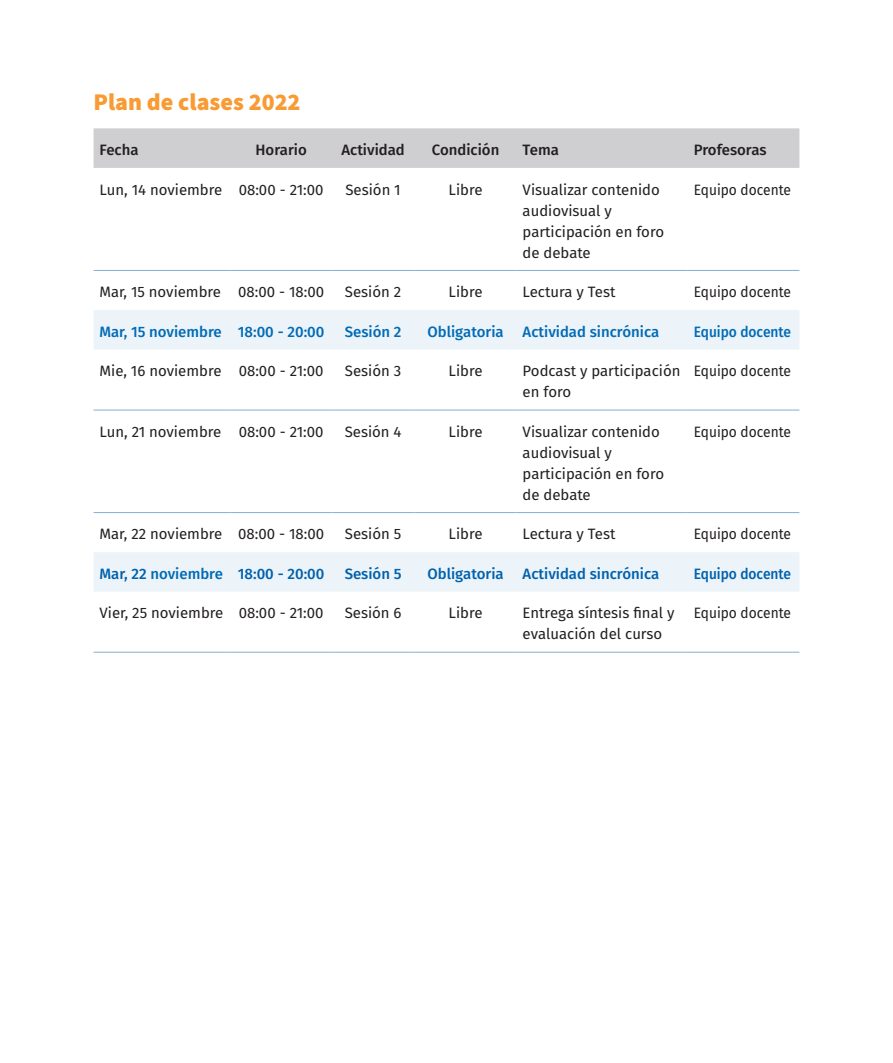
<style>
.page{position:relative;width:893px;height:1063px;background:#fff}
.page>*{position:absolute;margin:0;border:0;box-sizing:border-box;transform-origin:0 0}
.t1{font:900 24px "Source Sans Pro";color:#f89b33}
.t2{font:15px/21px "Fira Sans";color:#231f20}
.t3{font:15px "Fira Sans";color:#231f20;scale:.92 1}
.t4{font:500 15px "Fira Sans";color:#006bb6}
.t5{font:500 15px "Fira Sans";color:#0061ad}
.t6{font:500 15px "Fira Sans";color:#231f20}
.t7{font:500 15px "Fira Sans";color:#006bb6;scale:.92 1}
.t8{font:500 15px "Fira Sans";color:#0061ad;scale:.92 1}
.s1{color:#0061ad}
</style>
<div class="page">
<div style="left:94px;top:128px;width:705px;height:40px;background:#cfced1"></div>
<svg style="left:94px;top:310px;width:705px;height:282px"></svg>
<hr style="left:94px;top:410px;width:137px;height:1px;background:#80b0d6">
<hr style="left:231px;top:410px;width:101px;height:1px;background:#80b0d6">
<hr style="left:332px;top:410px;width:83px;height:1px;background:#80b0d6">
<hr style="left:415px;top:410px;width:102px;height:1px;background:#80b0d6">
<hr style="left:517px;top:410px;width:171px;height:1px;background:#80b0d6">
<hr style="left:688px;top:410px;width:111px;height:1px;background:#80b0d6">
<hr style="left:94px;top:512px;width:137px;height:1px;background:#80b0d6">
<hr style="left:231px;top:512px;width:101px;height:1px;background:#80b0d6">
<hr style="left:332px;top:512px;width:83px;height:1px;background:#80b0d6">
<hr style="left:415px;top:512px;width:102px;height:1px;background:#80b0d6">
<hr style="left:517px;top:512px;width:171px;height:1px;background:#80b0d6">
<hr style="left:688px;top:512px;width:111px;height:1px;background:#80b0d6">
<hr style="left:94px;top:270px;width:137px;height:1px;background:#80b0d6">
<hr style="left:231px;top:270px;width:101px;height:1px;background:#80b0d6">
<hr style="left:332px;top:270px;width:83px;height:1px;background:#80b0d6">
<hr style="left:415px;top:270px;width:102px;height:1px;background:#80b0d6">
<hr style="left:517px;top:270px;width:171px;height:1px;background:#80b0d6">
<hr style="left:688px;top:270px;width:111px;height:1px;background:#80b0d6">
<hr style="left:94px;top:652px;width:137px;height:1px;background:#80b0d6">
<hr style="left:231px;top:652px;width:101px;height:1px;background:#80b0d6">
<hr style="left:332px;top:652px;width:83px;height:1px;background:#80b0d6">
<hr style="left:415px;top:652px;width:102px;height:1px;background:#80b0d6">
<hr style="left:517px;top:652px;width:171px;height:1px;background:#80b0d6">
<hr style="left:688px;top:652px;width:111px;height:1px;background:#80b0d6">
<p class="t1" style="left:94px;top:85px;width:209px">Plan de clases 2022</p>
<p class="t6" style="left:100px;top:138px;width:40px">Fecha</p>
<p class="t6" style="left:255px;top:138px;width:53px">Horario</p>
<p class="t6" style="left:341px;top:138px;width:65px">Actividad</p>
<p class="t6" style="left:432px;top:138px;width:69px">Condición</p>
<p class="t6" style="left:523px;top:138px;width:38px">Tema</p>
<p class="t6" style="left:694px;top:138px;width:74px">Profesoras</p>
<p class="t2" style="left:100px;top:179px;width:124px">Lun, 14 noviembre</p>
<p class="t2" style="left:239px;top:179px;width:86px">08:00 - 21:00</p>
<p class="t2" style="left:345px;top:179px;width:57px">Sesión 1</p>
<p class="t2" style="left:449px;top:179px;width:36px">Libre</p>
<p class="t2" style="left:523px;top:179px;width:143px">Visualizar contenido audiovisual y participación en foro de debate</p>
<p class="t3" style="left:694px;top:178px;width:107px">Equipo docente</p>
<p class="t2" style="left:100px;top:281px;width:123px">Mar, 15 noviembre</p>
<p class="t2" style="left:238px;top:281px;width:88px">08:00 - 18:00</p>
<p class="t2" style="left:345px;top:281px;width:58px">Sesión 2</p>
<p class="t2" style="left:449px;top:281px;width:36px">Libre</p>
<p class="t2" style="left:523px;top:281px;width:94px">Lectura y Test</p>
<p class="t3" style="left:694px;top:281px;width:107px">Equipo docente</p>
<p class="t4" style="left:100px;top:320px;width:124px">Mar, 15 noviembre</p>
<p class="t4" style="left:238px;top:320px;width:88px">18:00 - 20:00</p>
<p class="t4" style="left:345px;top:320px;width:58px">Sesión 2</p>
<p class="t4" style="left:427px;top:320px;width:78px">Obligatoria</p>
<p class="t4" style="left:523px;top:320px;width:138px">Actividad sincrónica</p>
<p class="t7" style="left:694px;top:320px;width:107px">Equipo docente</p>
<p class="t2" style="left:100px;top:360px;width:124px">Mie, 16 noviembre</p>
<p class="t2" style="left:239px;top:360px;width:86px">08:00 - 21:00</p>
<p class="t2" style="left:345px;top:360px;width:58px">Sesión 3</p>
<p class="t2" style="left:449px;top:360px;width:36px">Libre</p>
<p class="t2" style="left:523px;top:360px;width:159px">Podcast y participación en foro</p>
<p class="t3" style="left:694px;top:360px;width:107px">Equipo docente</p>
<p class="t2" style="left:100px;top:421px;width:123px">Lun, 21 noviembre</p>
<p class="t2" style="left:239px;top:421px;width:86px">08:00 - 21:00</p>
<p class="t2" style="left:345px;top:421px;width:58px">Sesión 4</p>
<p class="t2" style="left:449px;top:421px;width:36px">Libre</p>
<p class="t2" style="left:523px;top:421px;width:143px">Visualizar contenido audiovisual y participación en foro de debate</p>
<p class="t3" style="left:694px;top:420px;width:107px">Equipo docente</p>
<p class="t2" style="left:100px;top:523px;width:124px">Mar, 22 noviembre</p>
<p class="t2" style="left:238px;top:523px;width:88px">08:00 - 18:00</p>
<p class="t2" style="left:345px;top:523px;width:58px">Sesión 5</p>
<p class="t2" style="left:449px;top:523px;width:36px">Libre</p>
<p class="t2" style="left:523px;top:523px;width:94px">Lectura y Test</p>
<p class="t3" style="left:694px;top:523px;width:107px">Equipo docente</p>
<p class="t4" style="left:100px;top:562px;width:125px"><span class="s1">Mar, 22</span> noviembre</p>
<p class="t5" style="left:238px;top:562px;width:88px">18:00 - 20:00</p>
<p class="t5" style="left:345px;top:562px;width:58px">Sesión 5</p>
<p class="t5" style="left:427px;top:562px;width:78px">Obligatoria</p>
<p class="t5" style="left:523px;top:562px;width:138px">Actividad sincrónica</p>
<p class="t8" style="left:694px;top:562px;width:107px">Equipo docente</p>
<p class="t2" style="left:100px;top:602px;width:125px">Vier, 25 noviembre</p>
<p class="t2" style="left:239px;top:602px;width:86px">08:00 - 21:00</p>
<p class="t2" style="left:345px;top:602px;width:58px">Sesión 6</p>
<p class="t2" style="left:449px;top:602px;width:36px">Libre</p>
<p class="t2" style="left:523px;top:602px;width:153px">Entrega síntesis final y evaluación del curso</p>
<p class="t3" style="left:694px;top:602px;width:107px">Equipo docente</p>
</div>
